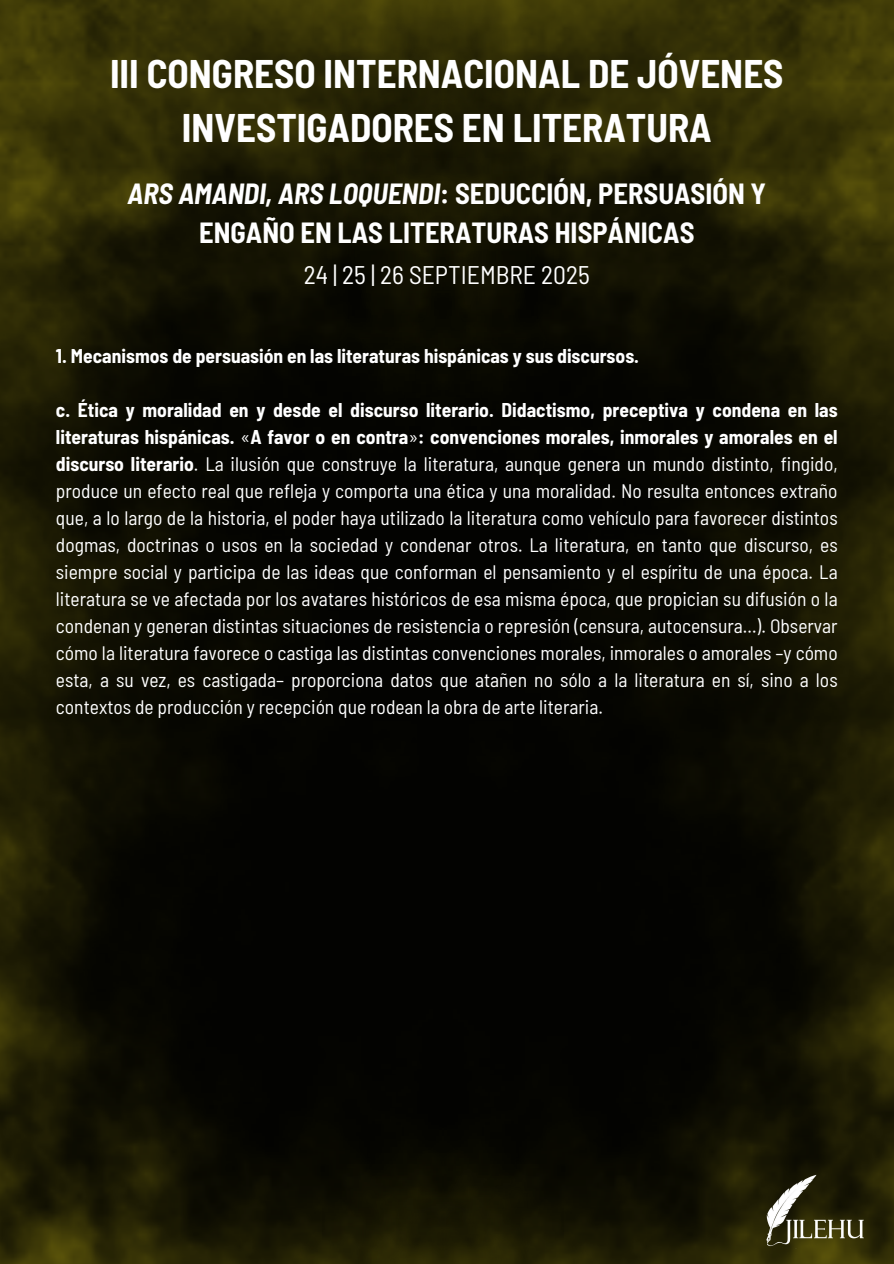
<style>
.page{position:relative;width:894px;height:1264px;background:#fff}
.page>*{position:absolute;margin:0;border:0;box-sizing:border-box;transform-origin:0 0}
.t1{font:700 semi-condensed 39px/54px "Barlow";color:#fff;text-align:center}
.t2{font:700 semi-condensed 28.5px/39.3px "Barlow";color:#fff;text-align:center}
.t3{font:semi-condensed 25.5px "Barlow";color:#fff}
.t4{font:semi-condensed 19.5px/27px "Barlow";color:#fff;text-align:justify}
.t5{font:700 semi-condensed 19.5px "Barlow";color:#fff}
.s1{font-style:italic}
.s2{font-weight:700}
</style>
<div class="page">
<img style="left:0;top:0;width:287px;height:1263px">
<img style="left:287px;top:0;width:606px;height:1263px">
<img style="left:752px;top:1147px;width:116px;height:116px">
<p class="t1" style="left:110px;top:45px;width:674px">III CONGRESO INTERNACIONAL DE JÓVENES<br>INVESTIGADORES EN LITERATURA</p>
<p class="t2" style="left:127px;top:173px;width:640px"><span class="s1">ARS AMANDI, ARS LOQUENDI</span>: SEDUCCIÓN, PERSUASIÓN Y<br>ENGAÑO EN LAS LITERATURAS HISPÁNICAS</p>
<h1 class="t3" style="left:304px;top:258px;width:287px">24 | 25 | 26 SEPTIEMBRE 2025</h1>
<h3 class="t5" style="left:56px;top:343px;width:584px">1. Mecanismos de persuasión en las literaturas hispánicas y sus discursos.</h3>
<p class="t4" style="left:56px;top:395px;width:783px"><span class="s2">c. Ética y moralidad en y desde el discurso literario. Didactismo, preceptiva y condena en las literaturas hispánicas.</span> «<span class="s2">A favor o en contra</span>»<span class="s2">: convenciones morales, inmorales y amorales en el discurso literario</span>. La ilusión que construye la literatura, aunque genera un mundo distinto, fingido, produce un efecto real que refleja y comporta una ética y una moralidad. No resulta entonces extraño que, a lo largo de la historia, el poder haya utilizado la literatura como vehículo para favorecer distintos dogmas, doctrinas o usos en la sociedad y condenar otros. La literatura, en tanto que discurso, es siempre social y participa de las ideas que conforman el pensamiento y el espíritu de una época. La literatura se ve afectada por los avatares históricos de esa misma época, que propician su difusión o la condenan y generan distintas situaciones de resistencia o represión (censura, autocensura…). Observar cómo la literatura favorece o castiga las distintas convenciones morales, inmorales o amorales –y cómo esta, a su vez, es castigada– proporciona datos que atañen no sólo a la literatura en sí, sino a los contextos de producción y recepción que rodean la obra de arte literaria.</p>
</div>
